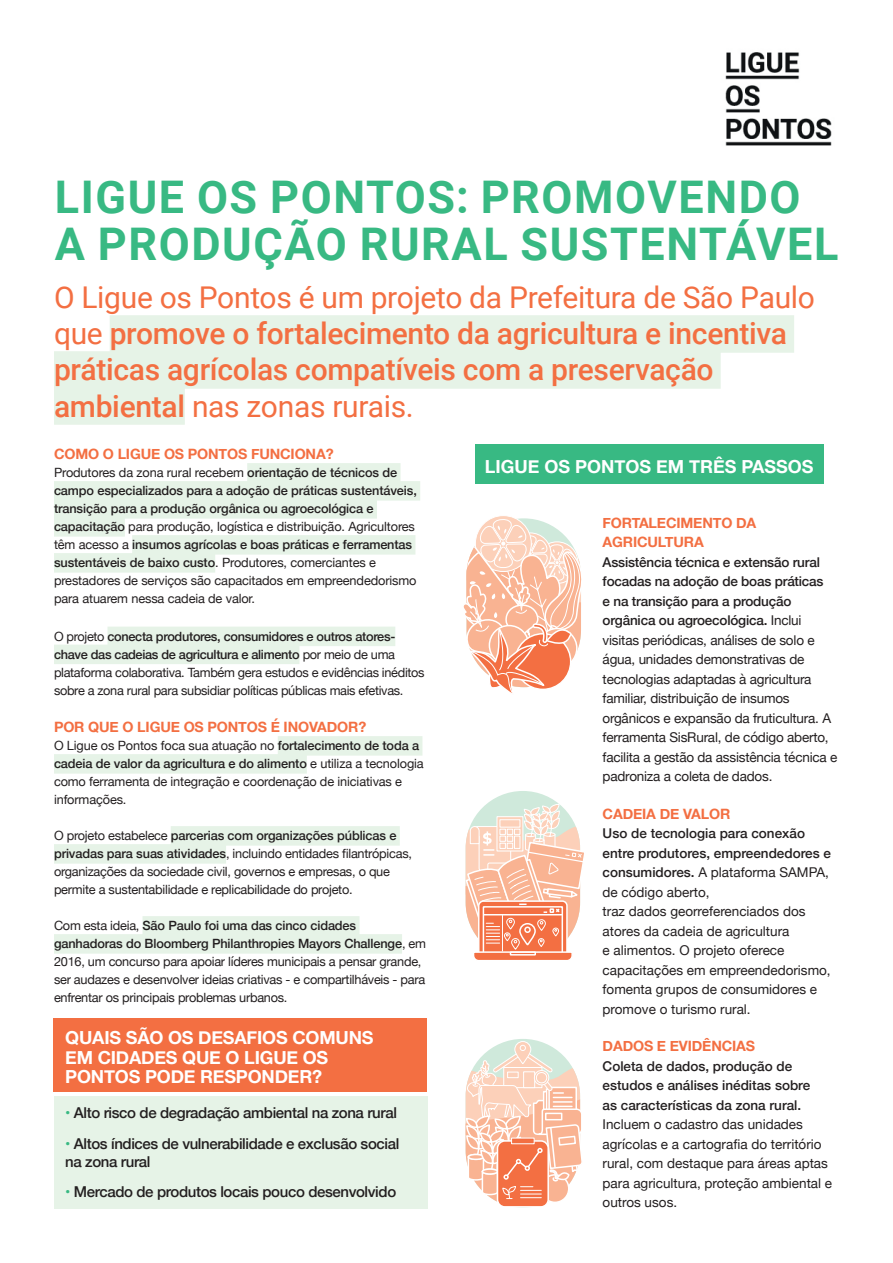
<style>
.page{position:relative;width:893px;height:1263px;background:#fff}
.page>*{position:absolute;margin:0;border:0;box-sizing:border-box;transform-origin:0 0}
.t1{font:700 45px/46.5px "Roboto";letter-spacing:.035em;color:#38b983}
.t2{font:500 30px/36px "Roboto";letter-spacing:-.01em;color:#f36f42}
.t3{font:700 18px/19.5px "Helvetica Neue";letter-spacing:-.01em;color:#fff}
.t4{font:500 15px/18px "Helvetica Neue";letter-spacing:-.025em;color:#231f20}
.t5{font:700 14.25px/19.5px "Helvetica Neue";letter-spacing:-.01em;color:#f36f42}
.t6{font:13.5px/19.5px "Helvetica Neue";color:#231f20}
.t7{font:12.75px/18px "Helvetica Neue";letter-spacing:-.02em;color:#231f20}
.t8{font:500 12.75px/18px "Helvetica Neue";letter-spacing:-.01em;color:#231f20}
.s1{font-weight:400}
.s2{font-weight:500}
.s3{font-weight:400;color:#38b983}
</style>
<div class="page">
<div style="left:54px;top:1096px;width:373px;height:112px;background:#e6f3e7"></div>
<div style="left:54px;top:1019px;width:373px;height:73px;background:#f36f42"></div>
<div style="left:475px;top:445px;width:348px;height:39px;background:#38b983"></div>
<div style="left:110px;top:315px;width:684px;height:38px;background:#e6f3e7"></div>
<div style="left:54px;top:351px;width:667px;height:38px;background:#e6f3e7"></div>
<div style="left:54px;top:387px;width:131px;height:38px;background:#e6f3e7"></div>
<div style="left:247px;top:463px;width:154px;height:20px;background:#e6f3e7"></div>
<div style="left:54px;top:481px;width:366px;height:20px;background:#e6f3e7"></div>
<div style="left:54px;top:499px;width:323px;height:20px;background:#e6f3e7"></div>
<div style="left:54px;top:517px;width:71px;height:20px;background:#e6f3e7"></div>
<div style="left:132px;top:535px;width:283px;height:20px;background:#e6f3e7"></div>
<div style="left:54px;top:553px;width:161px;height:20px;background:#e6f3e7"></div>
<div style="left:107px;top:627px;width:288px;height:19px;background:#e6f3e7"></div>
<div style="left:54px;top:645px;width:245px;height:19px;background:#e6f3e7"></div>
<div style="left:278px;top:736px;width:144px;height:20px;background:#e6f3e7"></div>
<div style="left:54px;top:754px;width:253px;height:20px;background:#e6f3e7"></div>
<div style="left:171px;top:826px;width:229px;height:20px;background:#e6f3e7"></div>
<div style="left:54px;top:844px;width:172px;height:20px;background:#e6f3e7"></div>
<div style="left:142px;top:916px;width:217px;height:20px;background:#e6f3e7"></div>
<div style="left:54px;top:934px;width:348px;height:20px;background:#e6f3e7"></div>
<img style="left:725px;top:52px;width:107px;height:94px">
<svg style="left:463px;top:518px;width:119px;height:175px"></svg>
<div style="left:466px;top:791px;width:114px;height:169px;background:#cfe9db;border-radius:57px"></div>
<svg style="left:465px;top:804px;width:119px;height:156px"></svg>
<svg style="left:515px;top:1041px;width:16px;height:23px"></svg>
<div style="left:514px;top:1041px;width:17px;height:23px;border:1px solid #fff;border-radius:8px"></div>
<svg style="left:465px;top:1045px;width:117px;height:161px"></svg>
<p class="t1" style="left:55px;top:172px;width:785px">LIGUE OS PONTOS: PROMOVENDO<br>A PRODUÇÃO RURAL SUSTENTÁVEL</p>
<p class="t2" style="left:54px;top:279px;width:762px"><span class="s1">O Ligue os Pontos é um projeto da Prefeitura de São Paulo que</span> promove o fortalecimento da agricultura e incentiva práticas agrícolas compatíveis com a preservação ambiental <span class="s1">nas zonas rurais.</span></p>
<p class="t5" style="left:54px;top:445px;width:281px">COMO O LIGUE OS PONTOS FUNCIONA?</p>
<p class="t8" style="left:54px;top:463px;width:364px"><span class="s1">Produtores da zona rural recebem</span> orientação de técnicos de campo especializados para a adoção de práticas sustentáveis, transição para a produção orgânica ou agroecológica e capacitação <span class="s1">para produção, logística e distribuição. Agricultores têm acesso a</span> insumos agrícolas e boas práticas e ferramentas sustentáveis de baixo custo<span class="s1">. Produtores, comerciantes e prestadores de serviços são capacitados em empreendedorismo para atuarem nessa cadeia de valor.</span></p>
<p class="t7" style="left:54px;top:628px;width:372px">O projeto <span class="s2">conecta produtores, consumidores e outros atores&shy;chave das cadeias de agricultura e alimento</span> por meio de uma plataforma colaborativa. Também gera estudos e evidências inéditos sobre a zona rural para subsidiar políticas públicas mais efetivas.</p>
<p class="t5" style="left:54px;top:718px;width:314px">POR QUE O LIGUE OS PONTOS É INOVADOR?</p>
<p class="t7" style="left:54px;top:737px;width:371px">O Ligue os Pontos foca sua atuação no <span class="s2">fortalecimento de toda a cadeia de valor da agricultura e do alimento</span> e utiliza a tecnologia como ferramenta de integração e coordenação de iniciativas e informações.</p>
<p class="t7" style="left:54px;top:827px;width:359px">O projeto estabelece <span class="s2">parcerias com organizações públicas e privadas para suas atividades</span>, incluindo entidades filantrópicas, organizações da sociedade civil, governos e empresas, o que permite a sustentabilidade e replicabilidade do projeto.</p>
<p class="t7" style="left:54px;top:917px;width:374px">Com esta ideia, <span class="s2">São Paulo foi uma das cinco cidades ganhadoras do Bloomberg Philanthropies Mayors Challenge</span>, em 2016, um concurso para apoiar líderes municipais a pensar grande, ser audazes e desenvolver ideias criativas - e compartilháveis - para enfrentar os principais problemas urbanos.</p>
<p class="t3" style="left:485px;top:457px;width:330px">LIGUE OS PONTOS EM TRÊS PASSOS</p>
<p class="t5" style="left:603px;top:513px;width:155px">FORTALECIMENTO DA<br>AGRICULTURA</p>
<p class="t6" style="left:603px;top:553px;width:236px"><span class="s2">Assistência técnica e extensão rural focadas na adoção de boas práticas<br>e na transição para a produção orgânica ou agroecológica.</span> Inclui visitas periódicas, análises de solo e água, unidades demonstrativas de tecnologias adaptadas à agricultura familiar, distribuição de insumos orgânicos e expansão da fruticultura. A ferramenta SisRural, de código aberto, facilita a gestão da assistência técnica e padroniza a coleta de dados.</p>
<p class="t5" style="left:603px;top:804px;width:129px">CADEIA DE VALOR</p>
<p class="t6" style="left:603px;top:824px;width:230px"><span class="s2">Uso de tecnologia para conexão entre produtores, empreendedores e consumidores.</span> A plataforma SAMPA, de código aberto,<br>traz dados georreferenciados dos atores da cadeia de agricultura<br>e alimentos. O projeto oferece capacitações em empreendedorismo, fomenta grupos de consumidores e promove o turismo rural.</p>
<p class="t5" style="left:603px;top:1037px;width:154px">DADOS E EVIDÊNCIAS</p>
<p class="t6" style="left:603px;top:1057px;width:231px"><span class="s2">Coleta de dados, produção de estudos e análises inéditas sobre<br>as características da zona rural.<br></span>Incluem o cadastro das unidades agrícolas e a cartografia do território rural, com destaque para áreas aptas para agricultura, proteção ambiental e outros usos.</p>
<p class="t3" style="left:65px;top:1028px;width:310px">QUAIS SÃO OS DESAFIOS COMUNS<br>EM CIDADES QUE O LIGUE OS<br>PONTOS PODE RESPONDER?</p>
<p class="t4" style="left:65px;top:1102px;width:333px"><span class="s3">•</span> Alto risco de degradação ambiental na zona rural</p>
<p class="t4" style="left:65px;top:1133px;width:336px"><span class="s3">•</span> Altos índices de vulnerabilidade e exclusão social na zona rural</p>
<p class="t4" style="left:65px;top:1182px;width:332px"><span class="s3">•</span> Mercado de produtos locais pouco desenvolvido</p>
</div>
